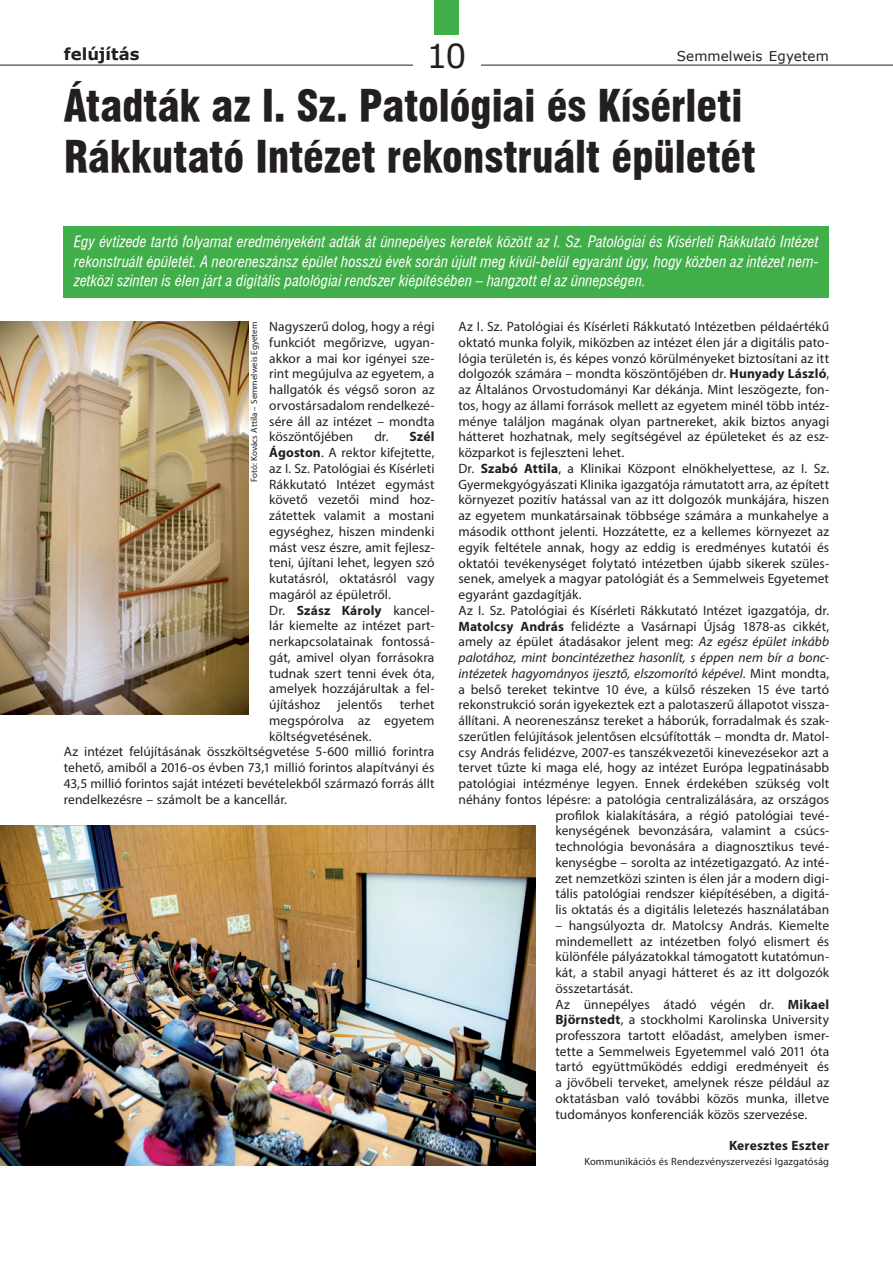
<style>
.page{position:relative;width:893px;height:1263px;background:#fff}
.page>*{position:absolute;margin:0;border:0;box-sizing:border-box;transform-origin:0 0}
.t1{font:42px/50.4px "Swiss 721 Blk Cn PFL";color:#231f20}
.t2{font:33px "Verdana";color:#231f20}
.t3{font:700 16.5px "Verdana";color:#231f20}
.t4{font:italic 15px/19.5px "Swiss 721 Cn PFL";letter-spacing:.005em;color:#fff;text-align:justify}
.t5{font:13.5px/15.8px "Myriad Pro";letter-spacing:.005em;color:#231f20}
.t6{font:italic 13.5px "Myriad Pro";letter-spacing:.005em;color:#231f20}
.t7{font:13.5px "Verdana";letter-spacing:.01em;color:#231f20}
.t8{font:700 13.5px "Myriad Pro";letter-spacing:.015em;color:#231f20}
.t9{font:10.5px "Myriad Pro";letter-spacing:.01em;color:#231f20}
.t10{font:9px "Myriad PFL";letter-spacing:.02em;color:#231f20}
.s1{font-weight:700}
.s2{font-style:italic}
.s3{font-style:normal}
</style>
<div class="page">
<hr style="left:0;top:65px;width:893px;height:1px;background:#231f20">
<div style="left:413px;top:32px;width:67px;height:45px;background:#fff"></div>
<div style="left:434px;top:0;width:24px;height:34px;background:#40ae49"></div>
<div style="left:64px;top:226px;width:765px;height:72px;background:#40ae49"></div>
<img style="left:0;top:825px;width:536px;height:341px">
<img style="left:0;top:322px;width:248px;height:393px">
<p class="t3" style="left:64px;top:42px;width:77px">felújítás</p>
<h2 class="t2" style="left:426px;top:33px;width:41px">10</h2>
<p class="t7" style="left:677px;top:46px;width:154px">Semmelweis Egyetem</p>
<h1 class="t1" style="left:64px;top:81px;width:693px">Átadták az I. Sz. Patológiai és Kísérleti<br>Rákkutató Intézet rekonstruált épületét</h1>
<p class="t4" style="left:74px;top:232px;width:746px">Egy évtizede tartó folyamat eredményeként adták át ünnepélyes keretek között az I. Sz. Patológiai és Kísérleti Rákkutató Intézet rekonstruált épületét. A neoreneszánsz épület hosszú évek során újult meg kívül-belül egyaránt úgy, hogy közben az intézet nem&shy;zetközi szinten is élen járt a digitális patológiai rendszer kiépítésében – hangzott el az ünnepségen.</p>
<p class="t5" style="left:269px;top:318px;width:167px;text-align:justify">Nagyszerű dolog, hogy a régi funkciót megőrizve, ugyan&shy;akkor a mai kor igényei sze&shy;rint megújulva az egyetem, a hallgatók és végső soron az orvostársadalom rendelkezé&shy;sére áll az intézet – mondta köszöntőjében</p>
<p class="t5" style="left:458px;top:319px;width:372px">Az I. Sz. Patológiai és Kísérleti Rákkutató Intézetben példaértékű</p>
<p class="t5" style="left:458px;top:334px;width:372px">oktató munka folyik, miközben az intézet élen jár a digitális pato-</p>
<p class="t5" style="left:458px;top:350px;width:372px">lógia területén is, és képes vonzó körülményeket biztosítani az itt</p>
<p class="t5" style="left:458px;top:366px;width:372px">dolgozók számára – mondta köszöntőjében dr. <span class="s1">Hunyady László</span>,</p>
<p class="t5" style="left:458px;top:382px;width:372px">az Általános Orvostudományi Kar dékánja. Mint leszögezte, fon-</p>
<p class="t5" style="left:458px;top:397px;width:372px">tos, hogy az állami források mellett az egyetem minél több intéz-</p>
<p class="t5" style="left:458px;top:413px;width:372px">ménye találjon magának olyan partnereket, akik biztos anyagi</p>
<p class="t5" style="left:458px;top:429px;width:372px">hátteret hozhatnak, mely segítségével az épületeket és az esz-</p>
<p class="t5" style="left:458px;top:445px;width:167px">közparkot is fejleszteni lehet.</p>
<p class="t5" style="left:458px;top:460px;width:372px">Dr. <span class="s1">Szabó Attila</span>, a Klinikai Központ elnökhelyettese, az I. Sz.</p>
<p class="t5" style="left:458px;top:476px;width:372px">Gyermekgyógyászati Klinika igazgatója rámutatott arra, az épített</p>
<p class="t5" style="left:458px;top:492px;width:372px">környezet pozitív hatással van az itt dolgozók munkájára, hiszen</p>
<p class="t5" style="left:458px;top:508px;width:372px">az egyetem munkatársainak többsége számára a munkahelye a</p>
<p class="t5" style="left:458px;top:523px;width:372px">második otthont jelenti. Hozzátette, ez a kellemes környezet az</p>
<p class="t5" style="left:458px;top:539px;width:372px">egyik feltétele annak, hogy az eddig is eredményes kutatói és</p>
<p class="t5" style="left:458px;top:555px;width:372px">oktatói tevékenységet folytató intézetben újabb sikerek szüles-</p>
<p class="t5" style="left:458px;top:571px;width:372px">senek, amelyek a magyar patológiát és a Semmelweis Egyetemet</p>
<p class="t5" style="left:458px;top:586px;width:125px">egyaránt gazdagítják.</p>
<p class="t5" style="left:458px;top:602px;width:372px">Az I. Sz. Patológiai és Kísérleti Rákkutató Intézet igazgatója, dr.</p>
<p class="t5" style="left:458px;top:618px;width:372px"><span class="s1">Matolcsy András</span> felidézte a Vasárnapi Újság 1878-as cikkét,</p>
<p class="t5" style="left:458px;top:634px;width:372px">amely az épület átadásakor jelent meg: <span class="s2">Az egész épület inkább</span></p>
<p class="t6" style="left:458px;top:649px;width:372px">palotához, mint boncintézethez hasonlít, s éppen nem bír a bonc-</p>
<p class="t6" style="left:458px;top:665px;width:372px">intézetek hagyományos ijesztő, elszomorító képével<span class="s3">. Mint mondta,</span></p>
<p class="t5" style="left:458px;top:681px;width:372px">a belső tereket tekintve 10 éve, a külső részeken 15 éve tartó</p>
<p class="t5" style="left:458px;top:697px;width:372px">rekonstrukció során igyekeztek ezt a palotaszerű állapotot vissza-</p>
<p class="t5" style="left:458px;top:712px;width:372px">állítani. A neoreneszánsz tereket a háborúk, forradalmak és szak-</p>
<p class="t5" style="left:458px;top:728px;width:372px">szerűtlen felújítások jelentősen elcsúfították – mondta dr. Matol-</p>
<p class="t5" style="left:458px;top:744px;width:372px">csy András felidézve, 2007-es tanszékvezetői kinevezésekor azt a</p>
<p class="t5" style="left:458px;top:760px;width:372px">tervet tűzte ki maga elé, hogy az intézet Európa legpatinásabb</p>
<p class="t5" style="left:458px;top:775px;width:372px">patológiai intézménye legyen. Ennek érdekében szükség volt</p>
<p class="t5" style="left:458px;top:791px;width:372px">néhány fontos lépésre: a patológia centralizálására, az országos</p>
<p class="t5" style="left:555px;top:807px;width:275px">profilok kialakítására, a régió patológiai tevé-</p>
<p class="t5" style="left:555px;top:823px;width:275px">kenységének bevonzására, valamint a csúcs-</p>
<p class="t5" style="left:555px;top:838px;width:275px">technológia bevonására a diagnosztikus tevé-</p>
<p class="t5" style="left:555px;top:854px;width:275px">kenységbe – sorolta az intézetigazgató. Az inté-</p>
<p class="t5" style="left:555px;top:870px;width:275px">zet nemzetközi szinten is élen jár a modern digi-</p>
<p class="t5" style="left:555px;top:886px;width:275px">tális patológiai rendszer kiépítésében, a digitá-</p>
<p class="t5" style="left:555px;top:901px;width:275px">lis oktatás és a digitális leletezés használatában</p>
<p class="t5" style="left:555px;top:917px;width:275px">– hangsúlyozta dr. Matolcsy András. Kiemelte mindemellett az intézetben folyó elismert és különféle pályázatokkal támogatott kutatómun&shy;kát, a stabil anyagi hátteret és az itt dolgozók összetartását.<br>Az ünnepélyes átadó végén dr. <span class="s1">Mikael Björnstedt</span>, a stockholmi Karolinska University professzora tartott előadást, amelyben ismer&shy;tette a Semmelweis Egyetemmel való 2011 óta tartó együttműködés eddigi eredményeit és a jövőbeli terveket, amelynek része például az oktatásban való további közös munka, illetve tudományos konferenciák közös szervezése.</p>
<p class="t8" style="left:729px;top:1137px;width:102px">Keresztes Eszter</p>
<p class="t9" style="left:584px;top:1155px;width:246px">Kommunikációs és Rendezvényszervezési Igazgatóság</p>
<p class="t10" style="left:250px;top:482px;width:161px;rotate:-90deg">Fotó: Kovács Attila – Semmelweis Egyetem</p>
<p class="t5" style="left:269px;top:429px;width:167px;text-indent:105px">dr. <span class="s1">Szél<br>Ágoston</span>. A rektor kifejtette, az I. Sz. Patológiai és Kísérleti<br>Rákkutató Intézet egymást követő vezetői mind hoz&shy;zátettek valamit a mostani egységhez, hiszen mindenki mást vesz észre, amit fejlesz&shy;teni, újítani lehet, legyen szó kutatásról, oktatásról vagy magáról az épületről.<br>Dr. <span class="s1">Szász Károly</span> kancel&shy;lár kiemelte az intézet part&shy;nerkapcsolatainak fontossá&shy;gát, amivel olyan forrásokra tudnak szert tenni évek óta, amelyek hozzájárultak a fel&shy;újításhoz</p>
<p class="t5" style="left:338px;top:696px;width:46px">jelentős</p>
<p class="t5" style="left:400px;top:696px;width:36px">terhet</p>
<p class="t5" style="left:269px;top:712px;width:167px">megspórolva az egyetem</p>
<p class="t5" style="left:269px;top:728px;width:104px">költségvetésének.</p>
<p class="t5" style="left:64px;top:744px;width:372px">Az intézet felújításának összköltségvetése 5-600 millió forintra</p>
<p class="t5" style="left:64px;top:760px;width:372px">tehető, amiből a 2016-os évben 73,1 millió forintos alapítványi és</p>
<p class="t5" style="left:64px;top:775px;width:372px">43,5 millió forintos saját intézeti bevételekből származó forrás állt</p>
<p class="t5" style="left:64px;top:791px;width:225px">rendelkezésre – számolt be a kancellár.</p>
</div>
